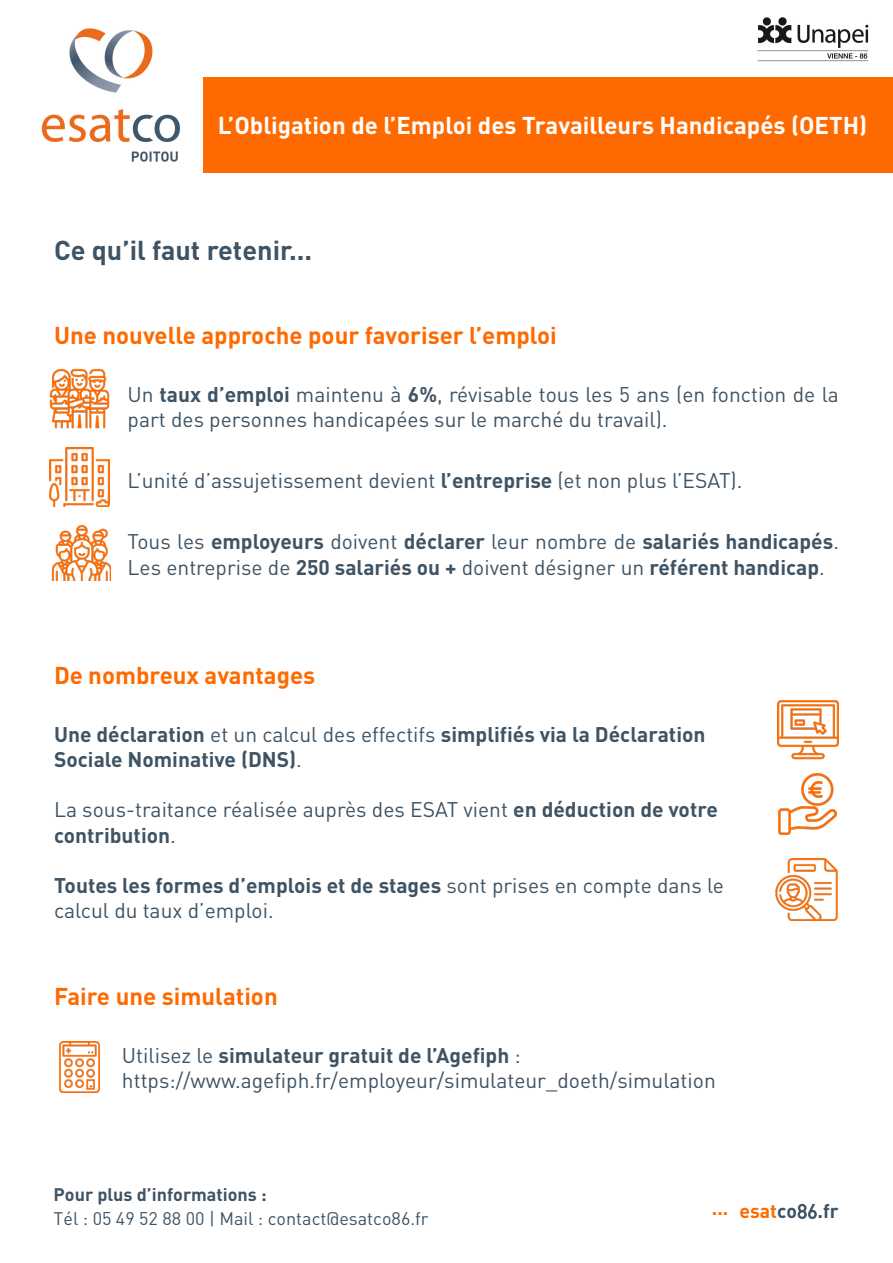
<style>
.page{position:relative;width:893px;height:1263px;background:#fff}
.page>*{position:absolute;margin:0;border:0;box-sizing:border-box;transform-origin:0 0}
.t1{font:700 27px "DIN";color:#3e5364}
.t2{font:700 24px "DIN";color:#ff6a00}
.t3{font:700 24px "DIN";color:#fff}
.t4{font:21px/25.2px "DIN";color:#3e5364}
.t5{font:700 21px/25.2px "DIN";color:#3e5364}
.t6{font:700 19.5px "DIN";color:#ff6a00}
.t7{font:18px/24.3px "DIN";color:#3e5364}
.s1{font-weight:700}
.s2{font-weight:400}
.s3{font-style:inherit}
.s4{color:#3e5364}
.s5{font-weight:400;color:#3e5364}
</style>
<div class="page">
<div style="left:200px;top:78px;width:693px;height:95px;background:#ff6a00"></div>
<img style="left:50px;top:447px;width:59px;height:60px">
<img style="left:52px;top:525px;width:58px;height:55px">
<img style="left:49px;top:368px;width:61px;height:61px">
<img style="left:778px;top:773px;width:59px;height:61px">
<img style="left:778px;top:700px;width:61px;height:60px">
<img style="left:776px;top:858px;width:62px;height:62px">
<img style="left:59px;top:1041px;width:41px;height:51px">
<img style="left:757px;top:17px;width:112px;height:45px">
<img style="left:41px;top:28px;width:162px;height:145px">
<p class="t3" style="left:218px;top:110px;width:651px">L’Obligation de l’Emploi des Travailleurs Handicapés (OETH)</p>
<p class="t1" style="left:54px;top:232px;width:260px">Ce qu’il faut retenir...</p>
<p class="t2" style="left:54px;top:320px;width:504px">Une nouvelle approche pour favoriser l’emploi</p>
<p class="t4" style="left:128px;top:381px;width:713px">Un <span class="s1">taux d’emploi</span> maintenu à <span class="s1">6%</span>, révisable tous les 5 ans (en fonction de la part des personnes handicapées sur le marché du travail).</p>
<p class="t4" style="left:128px;top:468px;width:616px">L’unité d’assujetissement devient <span class="s1">l’entreprise</span> (et non plus l’ESAT).</p>
<p class="t5" style="left:128px;top:528px;width:713px"><span class="s2">Tous les</span> employeurs <span class="s2">doivent</span> déclarer <span class="s2">leur nombre de</span> salariés handicapés<span class="s2">.<br>Les entreprise de</span> 250 salariés ou + <span class="s2">doivent désigner un</span> référent handicap<span class="s2">.</span></p>
<p class="t2" style="left:54px;top:660px;width:263px">De nombreux avantages</p>
<p class="t5" style="left:54px;top:721px;width:653px">Une déclaration <span class="s2">et un calcul des effectifs</span> simplifiés via la Déclaration</p>
<p class="t5" style="left:54px;top:746px;width:249px">Sociale Nominative (DNS)<span class="s2">.</span></p>
<p class="t4" style="left:54px;top:797px;width:665px">La sous-traitance réalisée auprès des ESAT vient <span class="s1">en déduction de votre contribution</span>.</p>
<p class="t4" style="left:54px;top:872px;width:671px"><span class="s1">Toutes les formes d’emplois et de stages</span> sont prises en compte dans le calcul du taux d’emploi.</p>
<p class="t2" style="left:54px;top:980px;width:225px">Faire une simulation</p>
<p class="t5" style="left:122px;top:1041px;width:400px"><span class="s2">Utilisez le</span> simulateur gratuit de l’Agefiph <span class="s2">:</span></p>
<p class="t4" style="left:122px;top:1067px;width:595px">https://www.agefiph.fr/employeur/simulateur_doeth/simulation</p>
<p class="t7" style="left:54px;top:1182px;width:376px"><span class="s1">Pour plus d’informations :<br></span>Tél : <span class="s3">05 49 52 88 00</span> | Mail : contact@esatco<span class="s3">86</span>.fr</p>
<p class="t6" style="left:712px;top:1198px;width:128px">... esat<span class="s4">co</span><span class="s5">86</span><span class="s4">.fr</span></p>
</div>
